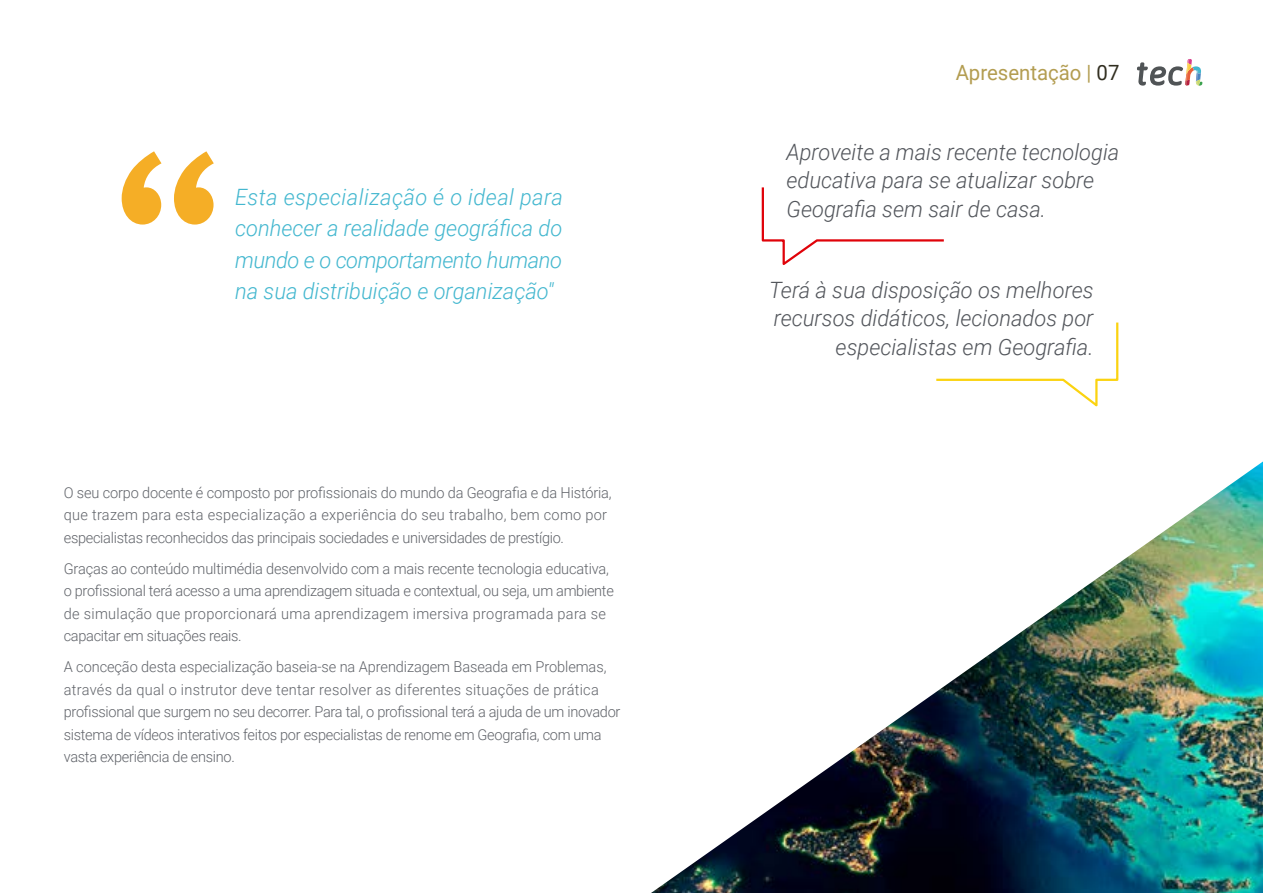
<style>
.page{position:relative;width:1263px;height:893px;background:#fff}
.page>*{position:absolute;margin:0;border:0;box-sizing:border-box;transform-origin:0 0}
.t1{font:italic 300 22.5px/28.5px "Roboto";color:#52555b;text-align:right}
.t2{font:italic 300 22.5px/31.5px "Roboto";color:#43b7cf;text-align:justify}
.t3{font:21px "Roboto";color:#b39d51}
.t4{font:300 15px/22.5px "Roboto";letter-spacing:-.01em;color:#61646a}
.s1{color:#312e20}
</style>
<div class="page">
<svg style="left:122px;top:151px;width:92px;height:74px"></svg>
<svg style="left:936px;top:322px;width:183px;height:85px"></svg>
<svg style="left:761px;top:187px;width:183px;height:78px"></svg>
<img style="left:651px;top:461px;width:612px;height:432px">
<svg style="left:1137px;top:59px;width:65px;height:27px"></svg>
<h1 class="t2" style="left:235px;top:180px;width:329px">Esta especialização é o ideal para conhecer a realidade geográfica do mundo e o comportamento humano na sua distribuição e organização"</h1>
<p class="t4" style="left:64px;top:480px;width:549px">O seu corpo docente é composto por profissionais do mundo da Geografia e da História, que trazem para esta especialização a experiência do seu trabalho, bem como por especialistas reconhecidos das principais sociedades e universidades de prestígio.</p>
<p class="t4" style="left:64px;top:556px;width:552px">Graças ao conteúdo multimédia desenvolvido com a mais recente tecnologia educativa, o profissional terá acesso a uma aprendizagem situada e contextual, ou seja, um ambiente de simulação que proporcionará uma aprendizagem imersiva programada para se capacitar em situações reais.</p>
<p class="t4" style="left:64px;top:655px;width:558px">A conceção desta especialização baseia-se na Aprendizagem Baseada em Problemas, através da qual o instrutor deve tentar resolver as diferentes situações de prática profissional que surgem no seu decorrer. Para tal, o profissional terá a ajuda de um inovador sistema de vídeos interativos feitos por especialistas de renome em Geografia, com uma vasta experiência de ensino.</p>
<h2 class="t3" style="left:956px;top:57px;width:165px">Apresentação | <span class="s1">07</span></h2>
<h1 class="t1" style="left:786px;top:137px;width:334px;text-align:left">Aproveite a mais recente tecnologia educativa para se atualizar sobre<br>Geografia sem sair de casa.</h1>
<h1 class="t1" style="left:769px;top:275px;width:326px">Terá à sua disposição os melhores recursos didáticos, lecionados por especialistas em Geografia.</h1>
</div>
